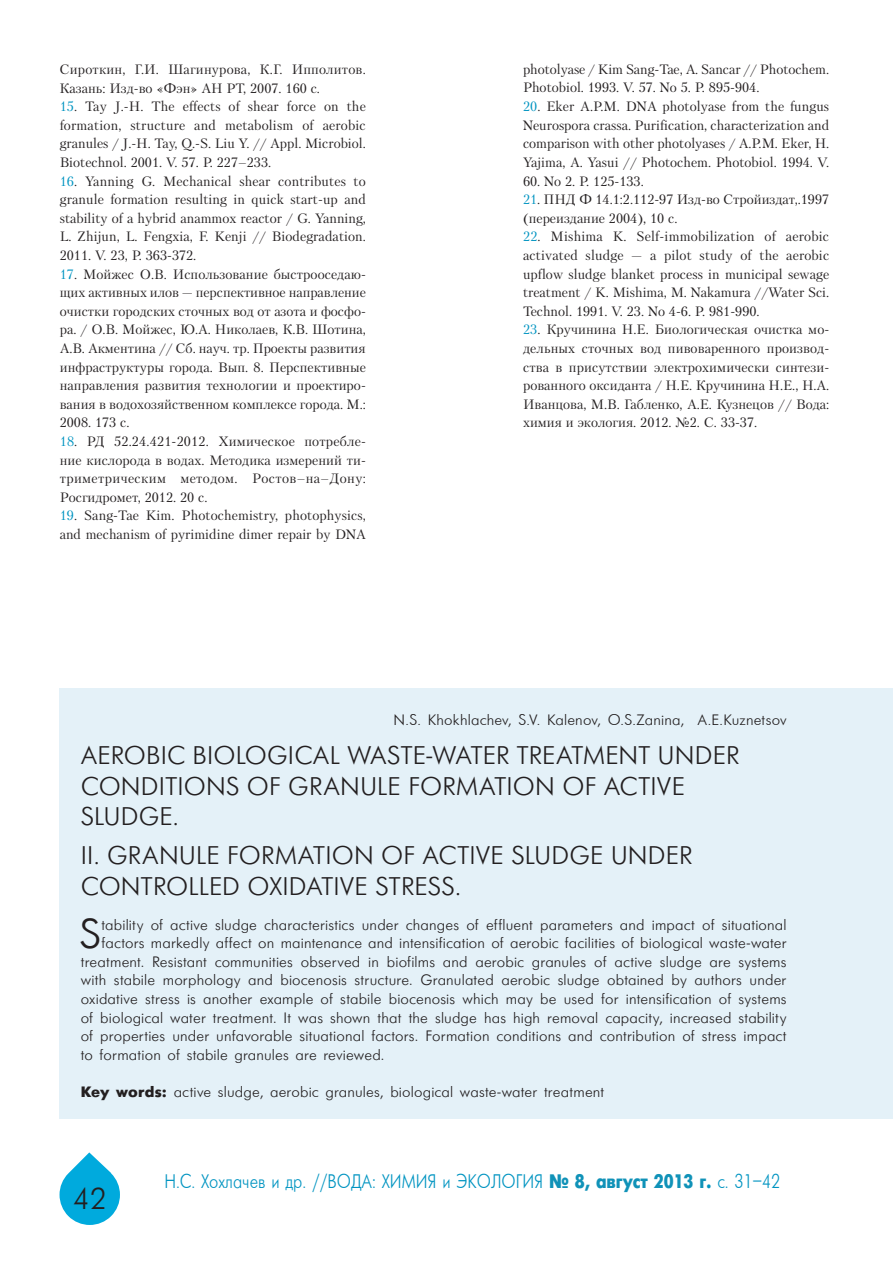
<style>
.page{position:relative;width:893px;height:1263px;background:#fff}
.page>*{position:absolute;margin:0;border:0;box-sizing:border-box;transform-origin:0 0}
.t1{font:41.55px "Futuris Cyrillic";color:#231f20}
.t2{font:30px "Futuris Cyrillic";color:#231f20}
.t3{font:25.5px/30.6px "Futuris C";letter-spacing:.01em;color:#231f20}
.t4{font:19.5px "Futuris";color:#0094c1;scale:.84 1}
.t5{font:15px "Futuris Cyrillic";letter-spacing:.01em;color:#231f20}
.t6{font:15px "Futuris";letter-spacing:.01em;color:#231f20}
.t7{font:13.5px/18.6px "Petersburg C";color:#231f20;text-align:justify}
.s1{color:#0094c1}
.s2{font-style:italic}
.s3{font-weight:700}
.s4{font-weight:700;color:#1092b8}
</style>
<div class="page">
<svg style="left:60px;top:1152px;width:60px;height:73px"></svg>
<div style="left:60px;top:688px;width:833px;height:430px;background:#e4f1f8"></div>
<p class="t7" style="left:60px;top:60px;width:308px">Сироткин, Г.И. Шагинурова, К.Г. Ипполитов.<br>Казань: Изд-во «Фэн» АН РТ, 2007. 160 с.</p>
<p class="t7" style="left:60px;top:97px;width:308px"><span class="s1">15</span><span class="s2">.</span> Tay J.-H. The effects of shear force on the formation, structure and metabolism of aerobic granules / J.-H. Tay, Q.-S. Liu Y. // Appl. Microbiol.<br>Biotechnol. 2001. V. 57. P. 227–233.</p>
<p class="t7" style="left:60px;top:171px;width:308px"><span class="s1">16</span><span class="s2">.</span> Yanning G. Mechanical shear contributes to granule formation resulting in quick start-up and stability of a hybrid anammox reactor / G. Yanning, L. Zhijun, L. Fengxia, F. Kenji // Biodegradation.<br>2011. V. 23, P. 363-372.</p>
<p class="t7" style="left:60px;top:264px;width:308px"><span class="s1">17</span><span class="s2">.</span> Мойжес О.В. Использование быстрооседаю&shy;щих активных илов — перспективное направление очистки городских сточных вод от азота и фосфо&shy;ра. / О.В. Мойжес, Ю.А. Николаев, К.В. Шотина, А.В. Акментина // Сб. науч. тр. Проекты развития инфраструктуры города. Вып. 8. Перспективные направления развития технологии и проектиро&shy;вания в водохозяйственном комплексе города. М.:<br>2008. 173 с.</p>
<p class="t7" style="left:60px;top:432px;width:308px"><span class="s1">18</span><span class="s2">.</span> РД 52.24.421-2012. Химическое потребле&shy;ние кислорода в водах. Методика измерений ти&shy;триметрическим методом. Ростов–на–Дону:<br>Росгидромет, 2012. 20 с.</p>
<p class="t7" style="left:60px;top:506px;width:308px"><span class="s1">19</span><span class="s2">.</span> Sang-Tae Kim. Photochemistry, photophysics, and mechanism of pyrimidine dimer repair by DNA</p>
<p class="t7" style="left:523px;top:60px;width:308px">photolyase / Kim Sang-Tae, A. Sancar // Photochem.<br>Photobiol. 1993. V. 57. No 5. P. 895-904.</p>
<p class="t7" style="left:523px;top:97px;width:308px"><span class="s1">20</span><span class="s2">.</span> Eker A.P.M. DNA photolyase from the fungus Neurospora crassa. Purification, characterization and comparison with other photolyases / A.P.M. Eker, H.<br>Yajima, A. Yasui // Photochem. Photobiol. 1994. V.</p>
<p class="t7" style="left:523px;top:171px;width:122px">60. No 2. P. 125-133.</p>
<p class="t7" style="left:523px;top:190px;width:308px"><span class="s1">21</span><span class="s2">.</span> ПНД Ф 14.1:2.112-97 Изд-во Стройиздат,.1997 (переиздание 2004), 10 с.</p>
<p class="t7" style="left:523px;top:227px;width:308px"><span class="s1">22</span><span class="s2">.</span> Mishima K. Self-immobilization of aerobic activated sludge — а pilot study of the aerobic upflow sludge blanket process in municipal sewage treatment / K. Mishima, M. Nakamura //Water Sci.<br>Technol. 1991. V. 23. No 4-6. P. 981-990.</p>
<p class="t7" style="left:523px;top:320px;width:308px"><span class="s1">23</span><span class="s2">.</span> Кручинина Н.Е. Биологическая очистка мо&shy;дельных сточных вод пивоваренного производ&shy;ства в присутствии электрохимически синтези&shy;рованного оксиданта / Н.Е. Кручинина Н.Е., Н.А.<br>Иванцова, М.В. Габленко, А.Е. Кузнецов // Вода: химия и экология. 2012. №2. С. 33-37.</p>
<p class="t6" style="left:393px;top:712px;width:395px">N.S. Khokhlachev, S.V. Kalenov, O.S.Zanina, А.Е.Kuznetsov</p>
<h3 class="t3" style="left:81px;top:741px;width:660px">AE ROBIC BIOLOGICAL WASTE-WATER TREATMENT UNDER<br>CONDITIONS OF GRANULE FORMATION OF ACTIVE<br>SLUDGE.</h3>
<h3 class="t3" style="left:81px;top:841px;width:613px">II . GRANULE FORMATION OF ACTIVE SLUDGE UNDER<br>CONTROLLED OXIDATIVE STRESS.</h3>
<h1 class="t1" style="left:80px;top:913px;width:23px">S</h1>
<p class="t5" style="left:101px;top:917px;width:687px">tability of active sludge characteristics under changes of effluent parameters and impact of situational</p>
<p class="t5" style="left:101px;top:935px;width:687px">factors markedly affect on maintenance and intensification of aerobic facilities of biological waste-water</p>
<p class="t5" style="left:81px;top:954px;width:707px">treatment. Resistant communities observed in biofilms and aerobic granules of active sludge are systems</p>
<p class="t5" style="left:81px;top:973px;width:707px">with stabile morphology and biocenosis structure. Granulated aerobic sludge obtained by authors under</p>
<p class="t5" style="left:81px;top:991px;width:707px">oxidative stress is another example of stabile biocenosis which may be used for intensification of systems</p>
<p class="t5" style="left:81px;top:1010px;width:707px">of biological water treatment. It was shown that the sludge has high removal capacity, increased stability</p>
<p class="t5" style="left:81px;top:1028px;width:707px">of properties under unfavorable situational factors. Formation conditions and contribution of stress impact</p>
<p class="t5" style="left:81px;top:1047px;width:305px">to formation of stabile granules are reviewed.</p>
<p class="t6" style="left:81px;top:1084px;width:525px"><span class="s3">Key words:</span> active sludge, aerobic granules, biological waste-water treatment</p>
<h2 class="t2" style="left:73px;top:1183px;width:34px">42</h2>
<h3 class="t4" style="left:164px;top:1171px;width:735px">Н.С. Хохлачев и др. //ВОДА: ХИМИЯ и ЭКОЛОГИЯ <span class="s4">¹ 8, август 2013 г</span><span class="s3">.</span> c. 31–42</h3>
</div>
